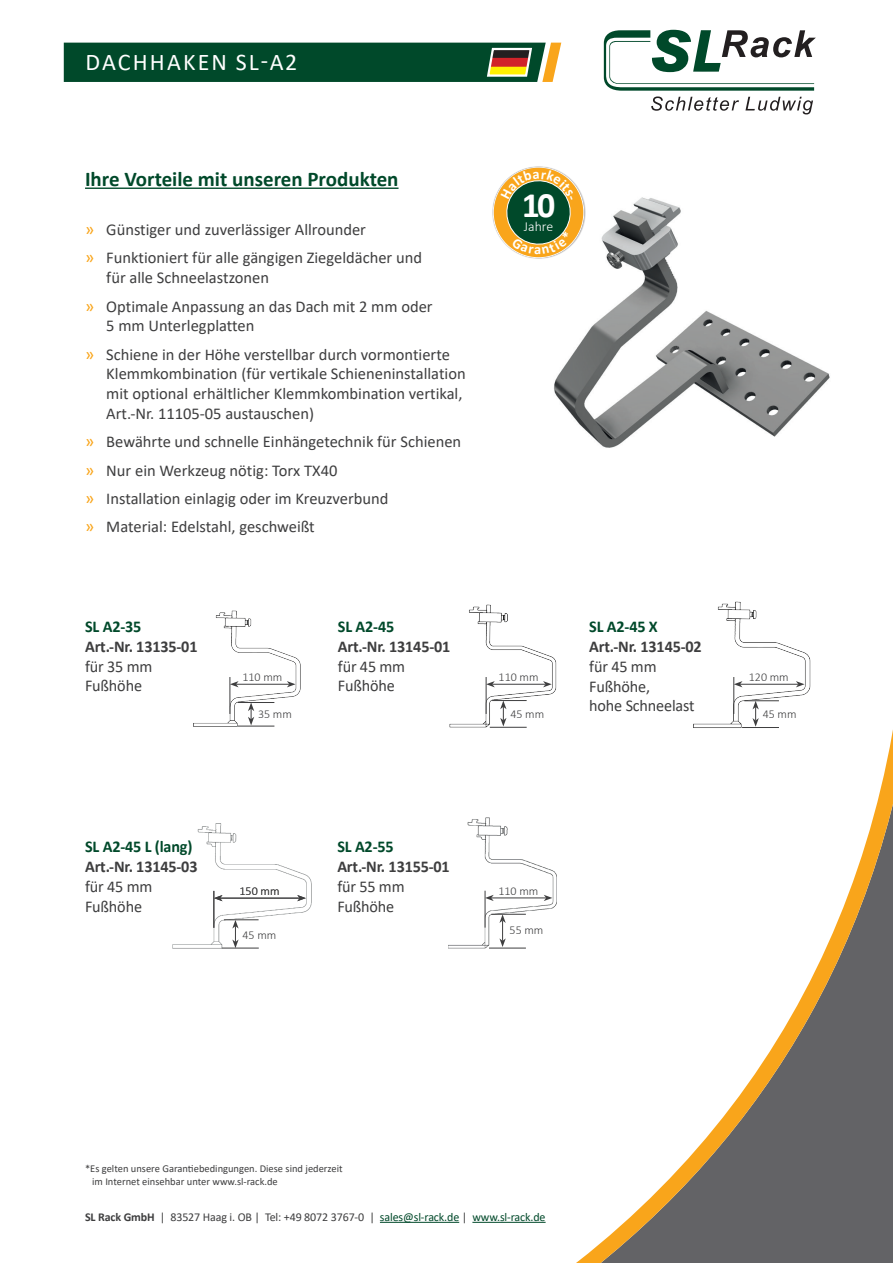
<style>
.page{position:relative;width:893px;height:1263px;background:#fff}
.page>*{position:absolute;margin:0;border:0;box-sizing:border-box;transform-origin:0 0}
.t1{font:700 35.85px "Calibri";color:#fff}
.t2{font:24px "Calibri";letter-spacing:.09em;color:#fff}
.t3{font:700 21px "Calibri";color:#00492a}
.t4{font:16.5px/19.8px "Calibri";color:#3e3e3f}
.t5{font:700 16.5px "Calibri";letter-spacing:-.01em;color:#3e3e3f}
.t6{font:700 16.5px "Calibri";letter-spacing:-.01em;color:#00492a}
.t7{font:300 13.8px "Calibri";color:#fff}
.t8{font:12px "Calibri";letter-spacing:-.01em;color:#3e3e3f}
.t9{font:300 12px "Calibri";color:#3e3e3f}
.t10{font:10.5px/12.6px "Calibri";color:#3e3e3f}
.s1{font-size:18px;color:#f9a51b}
.s2{font-weight:700}
.s3{color:#00492a}
</style>
<div class="page">
<svg style="left:604px;top:30px;width:212px;height:84px"></svg>
<hr style="left:380px;top:1222px;width:79px;height:1px;background:#00492a">
<hr style="left:472px;top:1222px;width:74px;height:1px;background:#00492a">
<svg style="left:64px;top:43px;width:497px;height:39px;background:#155230"></svg>
<svg style="left:576px;top:601px;width:317px;height:662px"></svg>
<img style="left:172px;top:823px;width:140px;height:125px">
<hr style="left:224px;top:919px;width:35px;height:1px;background:#3e3e3f">
<hr style="left:222px;top:948px;width:37px;height:1px;background:#3e3e3f">
<svg style="left:232px;top:920px;width:7px;height:28px"></svg>
<img style="left:554px;top:197px;width:276px;height:251px">
<hr style="left:85px;top:188px;width:314px;height:1px;background:#00492a">
<div style="left:491px;top:165px;width:94px;height:95px;background:#231f20;opacity:.3"></div>
<img style="left:449px;top:604px;width:108px;height:123px">
<hr style="left:492px;top:700px;width:35px;height:1px;background:#3e3e3f">
<hr style="left:490px;top:727px;width:37px;height:1px;background:#3e3e3f">
<svg style="left:500px;top:701px;width:6px;height:25px"></svg>
<img style="left:193px;top:610px;width:108px;height:117px">
<hr style="left:238px;top:702px;width:36px;height:1px;background:#3e3e3f">
<hr style="left:238px;top:726px;width:36px;height:1px;background:#3e3e3f">
<svg style="left:248px;top:703px;width:6px;height:22px"></svg>
<img style="left:691px;top:602px;width:132px;height:126px">
<hr style="left:744px;top:700px;width:35px;height:1px;background:#3e3e3f">
<hr style="left:742px;top:727px;width:37px;height:1px;background:#3e3e3f">
<svg style="left:752px;top:701px;width:7px;height:26px"></svg>
<img style="left:448px;top:817px;width:109px;height:131px">
<hr style="left:491px;top:914px;width:35px;height:1px;background:#3e3e3f">
<hr style="left:489px;top:948px;width:37px;height:1px;background:#3e3e3f">
<svg style="left:499px;top:914px;width:7px;height:33px"></svg>
<hr style="left:236px;top:684px;width:53px;height:1px;background:#3e3e3f">
<svg style="left:231px;top:681px;width:8px;height:6px"></svg>
<svg style="left:287px;top:681px;width:9px;height:6px"></svg>
<hr style="left:230px;top:677px;width:1px;height:37px;background:#3e3e3f">
<hr style="left:220px;top:898px;width:80px;height:1px;background:#3e3e3f">
<svg style="left:215px;top:895px;width:7px;height:6px"></svg>
<svg style="left:297px;top:895px;width:9px;height:6px"></svg>
<hr style="left:214px;top:891px;width:1px;height:37px;background:#3e3e3f">
<hr style="left:492px;top:684px;width:53px;height:1px;background:#3e3e3f">
<svg style="left:487px;top:681px;width:8px;height:6px"></svg>
<svg style="left:543px;top:681px;width:9px;height:6px"></svg>
<hr style="left:486px;top:677px;width:1px;height:37px;background:#3e3e3f">
<hr style="left:740px;top:684px;width:58px;height:1px;background:#3e3e3f">
<svg style="left:734px;top:681px;width:8px;height:6px"></svg>
<svg style="left:796px;top:681px;width:8px;height:6px"></svg>
<hr style="left:733px;top:677px;width:1px;height:37px;background:#3e3e3f">
<hr style="left:491px;top:898px;width:55px;height:1px;background:#3e3e3f">
<svg style="left:486px;top:895px;width:8px;height:6px"></svg>
<svg style="left:544px;top:895px;width:8px;height:6px"></svg>
<hr style="left:485px;top:891px;width:1px;height:36px;background:#3e3e3f">
<svg style="left:501px;top:170px;width:73px;height:85px;background:#7e823e"></svg>
<h2 class="t2" style="left:86px;top:45px;width:213px">DACHHAKEN SL-A2</h2>
<p class="t3" style="left:85px;top:164px;width:315px">Ihre Vorteile mit unseren Produkten</p>
<p class="t4" style="left:85px;top:215px;width:338px;line-height:28.3px"><span class="s1">»</span> Günstiger und zuverlässiger Allrounder<br><span class="s1">»</span> Funktioniert für alle gängigen Ziegeldächer und</p>
<p class="t4" style="left:85px;top:263px;width:349px;line-height:28.3px;text-indent:21px">für alle Schneelastzonen<br><span class="s1">»</span> Optimale Anpassung an das Dach mit 2 mm oder</p>
<p class="t4" style="left:85px;top:311px;width:366px;line-height:28.3px;text-indent:21px">5 mm Unterlegplatten<br><span class="s1">»</span> Schiene in der Höhe verstellbar durch vormontierte</p>
<p class="t4" style="left:106px;top:364px;width:361px">Klemmkombination (für vertikale Schieneninstallation mit optional erhältlicher Klemmkombination vertikal,<br>Art.-Nr. 11105-05 austauschen)</p>
<p class="t4" style="left:85px;top:427px;width:378px;line-height:28.3px"><span class="s1">»</span> Bewährte und schnelle Einhängetechnik für Schienen <span class="s1">»</span> Nur ein Werkzeug nötig: Torx TX40<br><span class="s1">»</span> Installation einlagig oder im Kreuzverbund<br><span class="s1">»</span> Material: Edelstahl, geschweißt</p>
<h1 class="t1" style="left:522px;top:180px;width:35px">10</h1>
<p class="t7" style="left:524px;top:217px;width:31px">Jahre</p>
<p class="t6" style="left:85px;top:615px;width:58px">SL A2-35</p>
<p class="t5" style="left:85px;top:635px;width:114px">Art.-Nr. 13135-01</p>
<p class="t4" style="left:85px;top:656px;width:69px">für 35 mm<br>Fußhöhe</p>
<p class="t6" style="left:338px;top:615px;width:58px">SL A2-45</p>
<p class="t5" style="left:338px;top:635px;width:114px">Art.-Nr. 13145-01</p>
<p class="t4" style="left:338px;top:656px;width:69px">für 45 mm<br>Fußhöhe</p>
<p class="t6" style="left:589px;top:615px;width:70px">SL A2-45 X</p>
<p class="t5" style="left:589px;top:635px;width:114px">Art.-Nr. 13145-02</p>
<p class="t4" style="left:589px;top:656px;width:107px">für 45 mm<br>Fußhöhe,<br>hohe Schneelast</p>
<p class="t9" style="left:242px;top:670px;width:41px">110 mm</p>
<p class="t9" style="left:499px;top:670px;width:41px">110 mm</p>
<p class="t9" style="left:749px;top:670px;width:41px">120 mm</p>
<p class="t9" style="left:258px;top:707px;width:35px">35 mm</p>
<p class="t9" style="left:510px;top:707px;width:35px">45 mm</p>
<p class="t9" style="left:763px;top:707px;width:35px">45 mm</p>
<p class="t6" style="left:85px;top:835px;width:109px">SL A2-45 L (lang)</p>
<p class="t5" style="left:85px;top:855px;width:114px">Art.-Nr. 13145-03</p>
<p class="t4" style="left:85px;top:876px;width:69px">für 45 mm<br>Fußhöhe</p>
<p class="t9" style="left:240px;top:883px;width:41px">150 mm</p>
<p class="t9" style="left:242px;top:927px;width:35px">45 mm</p>
<p class="t6" style="left:337px;top:835px;width:58px">SL A2-55</p>
<p class="t5" style="left:337px;top:855px;width:114px">Art.-Nr. 13155-01</p>
<p class="t4" style="left:337px;top:876px;width:69px">für 55 mm<br>Fußhöhe</p>
<p class="t9" style="left:498px;top:883px;width:41px">110 mm</p>
<p class="t9" style="left:510px;top:922px;width:35px">55 mm</p>
<p class="t10" style="left:92px;top:1162px;width:252px;text-indent:-7px">*Es gelten unsere Garantiebedingungen. Diese sind jederzeit im Internet einsehbar unter www.sl-rack.de</p>
<p class="t8" style="left:85px;top:1208px;width:462px"><span class="s2">SL Rack GmbH</span> | 83527 Haag i. OB | Tel: +49 8072 3767-0 | <span class="s3">sales@sl-rack.de</span> | <span class="s3">www.sl-rack.de</span></p>
</div>
